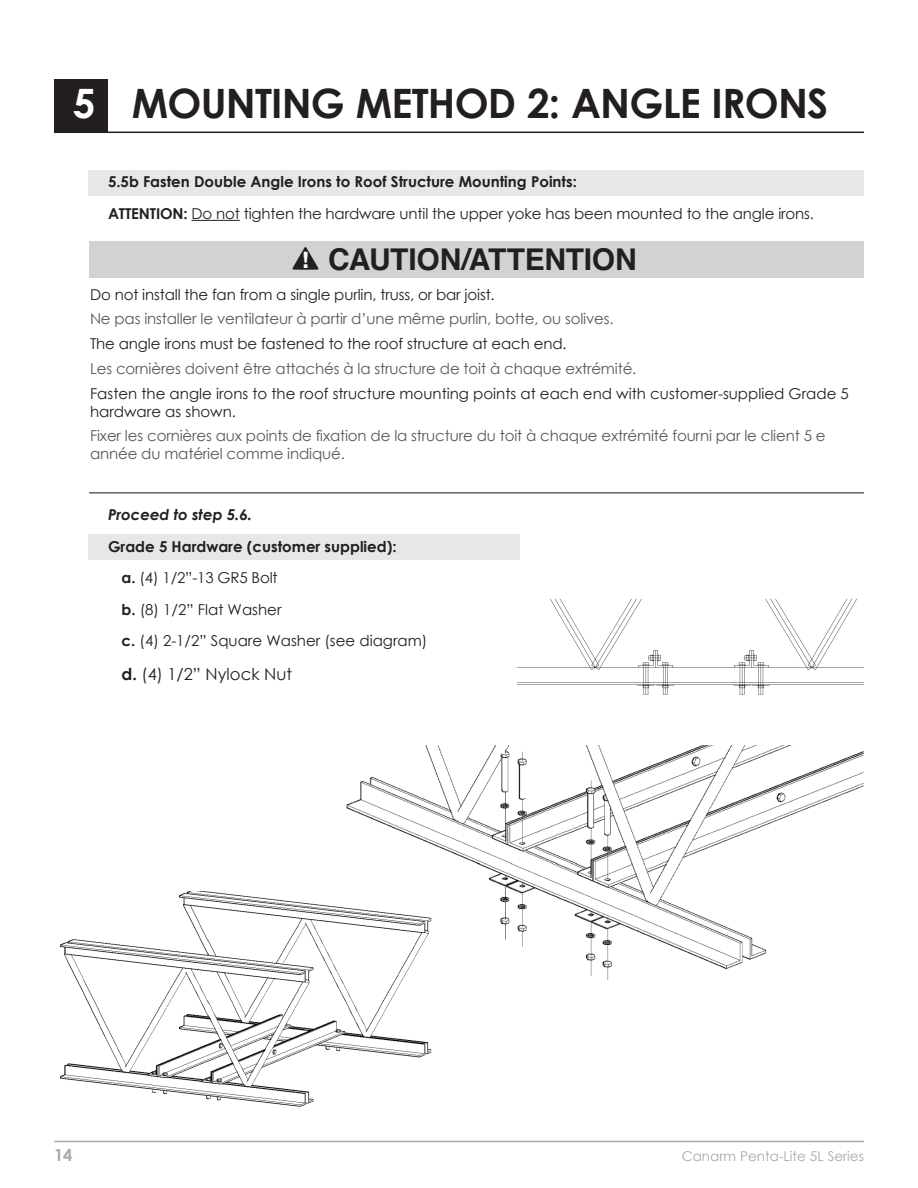
<style>
.page{position:relative;width:918px;height:1188px;background:#fff}
.page>*{position:absolute;margin:0;border:0;box-sizing:border-box;transform-origin:0 0}
.t1{font:700 40.5px "Century Gothic";letter-spacing:-.02em;color:#231f20}
.t2{font:700 30px "Helvetica";letter-spacing:-.01em;color:#231f20}
.t3{font:16.5px "Century Gothic";color:#231f20}
.t4{font:700 16.5px "Century Gothic";color:#a8a9ad}
.t5{font:15px/31.5px "Century Gothic";letter-spacing:-.01em;color:#231f20}
.t6{font:15px/18px "Century Gothic";letter-spacing:-.01em;color:#57585a}
.t7{font:italic 700 15px "Century Gothic";color:#231f20}
.t8{font:13.5px "Century Gothic";color:#a8a9ad}
.s1{color:#fff}
.s2{font-weight:700}
.s3{font-weight:900;font-stretch:condensed;font-size:21.6px;color:#fff}
</style>
<div class="page">
<div style="left:54px;top:79px;width:54px;height:54px;background:#231f20"></div>
<hr style="left:54px;top:132px;width:810px;height:1px;background:#231f20">
<hr style="left:54px;top:1141px;width:810px;height:1px;background:#a8a9ad">
<div style="left:88px;top:535px;width:432px;height:25px;background:#e6e7e9"></div>
<div style="left:88px;top:170px;width:776px;height:26px;background:#e6e7e9"></div>
<hr style="left:192px;top:220px;width:48px;height:1px;background:#231f20">
<img style="left:517px;top:598px;width:347px;height:97px">
<img style="left:346px;top:745px;width:518px;height:234px">
<img style="left:60px;top:886px;width:380px;height:221px">
<hr style="left:89px;top:492px;width:775px;height:2px;background:#636366">
<div style="left:89px;top:242px;width:775px;height:36px;background:#d1d2d4"></div>
<svg style="left:292px;top:247px;width:26px;height:23px"></svg>
<h1 class="t1" style="left:73px;top:73px;width:757px"><span class="s1">5</span> MOUNTING METHOD 2: ANGLE IRONS</h1>
<p class="t5" style="left:108px;top:166px;width:708px"><span class="s2">5.5b Fasten Double Angle Irons to Roof Structure Mounting Points:<br>ATTENTION:</span> Do not tighten the hardware until the upper yoke has been mounted to the angle irons.</p>
<h2 class="t2" style="left:302px;top:235px;width:336px"><span class="s3">!</span> CAUTION/ATTENTION</h2>
<p class="t5" style="left:90px;top:278px;width:406px">Do not install the fan from a single purlin, truss, or bar joist.</p>
<p class="t6" style="left:90px;top:310px;width:525px">Ne pas installer le ventilateur à partir d’une même purlin, botte, ou solives.</p>
<p class="t5" style="left:90px;top:328px;width:478px">The angle irons must be fastened to the roof structure at each end.</p>
<p class="t6" style="left:90px;top:359px;width:548px">Les cornières doivent être attachés à la structure de toit à chaque extrémité.</p>
<p class="t5" style="left:90px;top:384px;width:760px;line-height:18px">Fasten the angle irons to the roof structure mounting points at each end with customer-supplied Grade 5 hardware as shown.</p>
<p class="t6" style="left:90px;top:427px;width:737px">Fixer les cornières aux points de fixation de la structure du toit à chaque extrémité fourni par le client 5 e année du matériel comme indiqué.</p>
<p class="t7" style="left:108px;top:504px;width:146px">Proceed to step 5.6.</p>
<p class="t5" style="left:122px;top:531px;width:307px;text-indent:-14px"><span class="s2">Grade 5 Hardware (customer supplied):<br>a.</span> (4) 1/2”-13 GR5 Bolt<br><span class="s2">b.</span> (8) 1/2” Flat Washer<br><span class="s2">c.</span> (4) 2-1/2” Square Washer (see diagram)</p>
<p class="t3" style="left:122px;top:662px;width:172px"><span class="s2">d.</span> (4) 1/2” Nylock Nut</p>
<p class="t4" style="left:54px;top:1143px;width:20px">14</p>
<p class="t8" style="left:682px;top:1147px;width:184px">Canarm Penta-Lite 5L Series</p>
</div>
